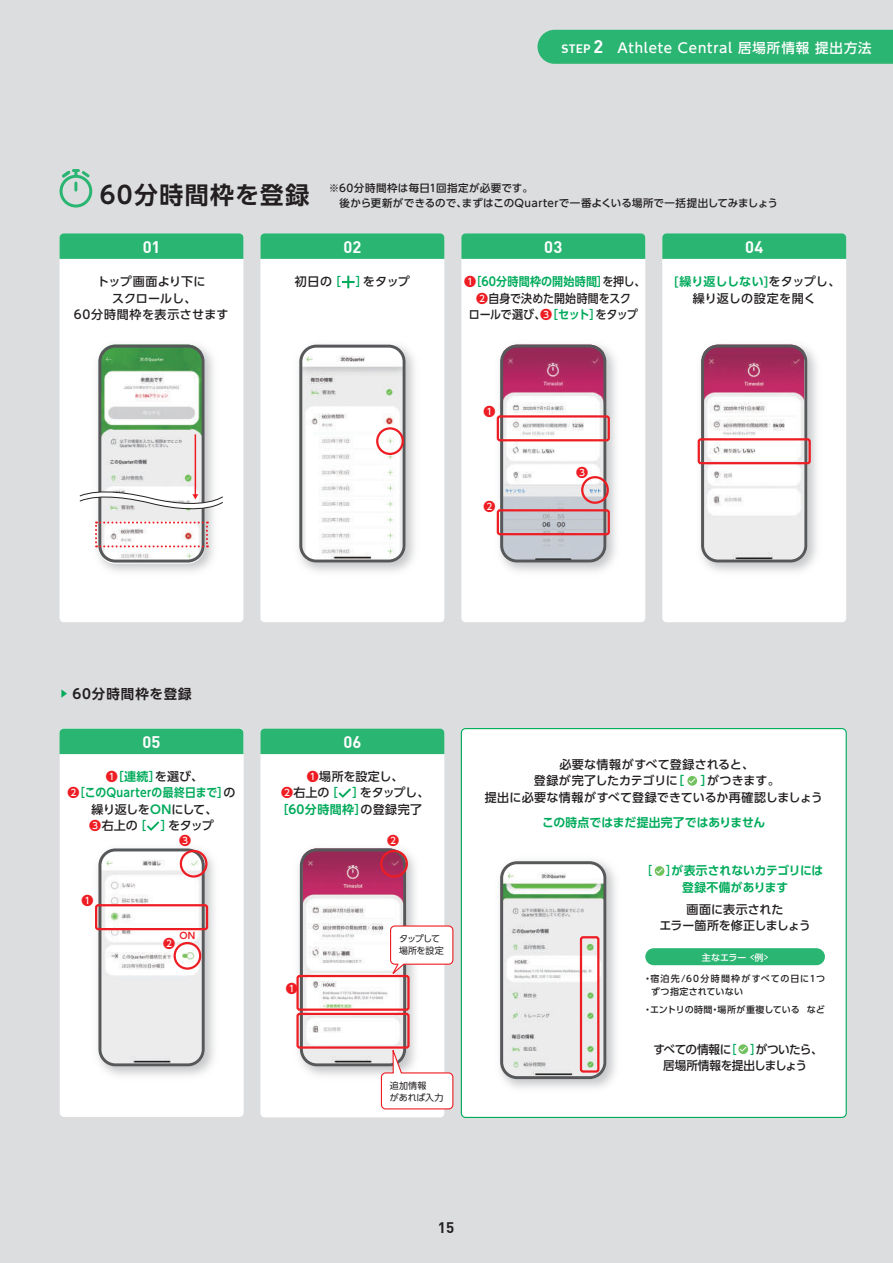
<style>
.page{position:relative;width:893px;height:1263px;background:#dcdddf}
.page>*{position:absolute;margin:0;border:0;box-sizing:border-box;transform-origin:0 0}
.t1{font:700 24px "UD Shin Go Pr 6 De";letter-spacing:.055em;color:#231f20}
.t2{font:700 16.5px "DIN";letter-spacing:.01em;color:#fff}
.t3{font:700 15px "DIN";color:#231f20}
.t4{font:500 13.5px "UD Shin Go Pr 6";letter-spacing:.06em;color:#fff}
.t5{font:700 13.5px "UD Shin Go Pr 6 De";letter-spacing:.07em;color:#231f20}
.t6{font:500 12px/16.5px "UD Shin Go Pr 6";color:#231f20;text-align:center}
.t7{font:700 12px/16.5px "UD Shin Go Pr 6 De";letter-spacing:.015em;color:#00ab5b;text-align:center}
.t8{font:500 12px/16.5px "UD Shin Go Pr 6";color:#231f20;text-align:center;scale:.91 1}
.t9{font:500 12px/16.5px "UD Shin Go Pr 6";letter-spacing:-.045em;color:#231f20;text-align:center}
.t10{font:500 12px/16.5px "UD Shin Go Pr 6";letter-spacing:.025em;color:#231f20;text-align:center}
.t11{font:700 12px/16.5px "UD Shin Go Pr 6 De";letter-spacing:.015em;color:#00ab5b;text-align:center;scale:.86 1}
.t12{font:500 12px/16.5px "UD Shin Go Pr 6";letter-spacing:-.035em;color:#231f20}
.t13{font:700 12px "UD Shin Go Pr 6 De";letter-spacing:.015em;color:#00ab5b;scale:.92 1}
.t14{font:500 12px "UD Shin Go Pr 6";letter-spacing:.03em;color:#231f20}
.t15{font:500 12px "UD Shin Go Pr 6";color:#ee1d23}
.t16{font:500 10.5px/15px "UD Shin Go Pr 6";letter-spacing:.03em;color:#231f20}
.t17{font:500 9px/13.5px "UD Shin Go Pr 6";letter-spacing:.045em;color:#231f20}
.t18{font:500 9px "UD Shin Go Pr 6";letter-spacing:.01em;color:#231f20}
.t19{font:9px/12px "UD Shin Go Pr 6";letter-spacing:-.05em;color:#231f20}
.t20{font:9px/12px "UD Shin Go Pr 6";letter-spacing:.005em;color:#231f20}
.t21{font:500 9px "UD Shin Go Pr 6";letter-spacing:.005em;color:#fff}
.t22{font:700 9px "UD Shin Go Pr 6 De";color:#ee1d23}
.s1{font-family:"DIN";font-weight:700;font-size:12px}
.s2{font-family:"DIN";font-weight:700;font-size:18px}
.s3{font-family:"UD Shin Go Pr 6 De";font-weight:700;color:#00ab5b}
.s4{font-family:"UD Shin Go Pr 6 De";font-weight:700;font-size:9px;color:#b254a1}
.s5{font-family:"UD Shin Go Pr 6";font-weight:500;color:#231f20}
.s6{font-family:"UD Shin Go Pr 6";font-weight:500;color:#ee1d23}
.s7{color:#ee1d23}
.s8{font-size:9px;color:#00ab5b}
</style>
<div class="page">
<div style="left:60px;top:728px;width:184px;height:389px;background:#fff;border-radius:4px"></div>
<div style="left:260px;top:729px;width:184px;height:388px;background:#fff;border-radius:4px"></div>
<div style="left:461px;top:729px;width:385px;height:388px;background:#fff;border-radius:4px"></div>
<div style="left:461px;top:728px;width:386px;height:390px;border:1px solid #00ab5b;border-radius:4px"></div>
<div style="left:60px;top:233px;width:183px;height:389px;background:#fff;border-radius:4px"></div>
<div style="left:260px;top:233px;width:184px;height:389px;background:#fff;border-radius:4px"></div>
<div style="left:461px;top:233px;width:184px;height:389px;background:#fff;border-radius:4px"></div>
<div style="left:662px;top:233px;width:184px;height:389px;background:#fff;border-radius:4px"></div>
<img style="left:496px;top:344px;width:120px;height:228px">
<img style="left:697px;top:344px;width:120px;height:228px">
<img style="left:97px;top:853px;width:117px;height:223px">
<img style="left:298px;top:863px;width:2px;height:195px">
<img style="left:504px;top:860px;width:112px;height:228px">
<div style="left:537px;top:30px;width:356px;height:34px;background:#2bb572"></div>
<svg style="left:500px;top:861px;width:106px;height:218px"></svg>
<svg style="left:98px;top:848px;width:107px;height:218px"></svg>
<div style="left:580px;top:936px;width:19px;height:137px;border:2px solid #ee1d23;border-radius:2px"></div>
<svg style="left:300px;top:848px;width:154px;height:262px"></svg>
<div style="left:60px;top:729px;width:183px;height:25px;background:#2bb572"></div>
<div style="left:260px;top:729px;width:184px;height:25px;background:#2bb572"></div>
<div style="left:95px;top:904px;width:113px;height:26px;border:2px solid #ee1d23;border-radius:2px"></div>
<div style="left:296px;top:1013px;width:114px;height:36px;border:2px solid #ee1d23;border-radius:2px"></div>
<div style="left:296px;top:975px;width:114px;height:36px;border:2px solid #ee1d23;border-radius:2px"></div>
<div style="left:380px;top:850px;width:28px;height:28px;border:2px solid #ee1d23;border-radius:50%"></div>
<div style="left:180px;top:850px;width:28px;height:28px;border:2px solid #ee1d23;border-radius:50%"></div>
<div style="left:174px;top:942px;width:27px;height:28px;border:2px solid #ee1d23;border-radius:50%"></div>
<svg style="left:147px;top:821px;width:12px;height:10px"></svg>
<svg style="left:339px;top:788px;width:12px;height:10px"></svg>
<svg style="left:687px;top:776px;width:10px;height:10px"></svg>
<svg style="left:689px;top:778px;width:6px;height:5px"></svg>
<svg style="left:738px;top:1044px;width:10px;height:10px"></svg>
<svg style="left:740px;top:1046px;width:6px;height:6px"></svg>
<div style="left:645px;top:948px;width:180px;height:17px;background:#2bb572;border-radius:9px"></div>
<svg style="left:750px;top:954px;width:4px;height:6px"></svg>
<svg style="left:764px;top:954px;width:4px;height:6px"></svg>
<svg style="left:655px;top:866px;width:9px;height:10px"></svg>
<svg style="left:656px;top:868px;width:7px;height:5px"></svg>
<svg style="left:500px;top:345px;width:106px;height:218px"></svg>
<svg style="left:299px;top:345px;width:107px;height:218px"></svg>
<svg style="left:60px;top:233px;width:183px;height:26px;background:#2eb674"></svg>
<svg style="left:260px;top:233px;width:184px;height:26px;background:#2fb674"></svg>
<svg style="left:461px;top:233px;width:184px;height:26px;background:#2fb674"></svg>
<svg style="left:662px;top:233px;width:184px;height:26px;background:#2fb674"></svg>
<svg style="left:59px;top:169px;width:33px;height:39px"></svg>
<svg style="left:342px;top:276px;width:13px;height:12px"></svg>
<div style="left:497px;top:509px;width:113px;height:26px;border:2px solid #ee1d23;border-radius:2px"></div>
<svg style="left:701px;top:345px;width:106px;height:218px"></svg>
<div style="left:698px;top:438px;width:113px;height:26px;border:2px solid #ee1d23;border-radius:2px"></div>
<div style="left:581px;top:476px;width:28px;height:28px;border:2px solid #ee1d23;border-radius:50%"></div>
<div style="left:376px;top:427px;width:28px;height:28px;border:2px solid #ee1d23;border-radius:50%"></div>
<svg style="left:79px;top:345px;width:144px;height:218px"></svg>
<div style="left:497px;top:415px;width:113px;height:26px;border:2px solid #ee1d23;border-radius:2px"></div>
<p class="t4" style="left:561px;top:36px;width:312px"><span class="s1">STEP</span> <span class="s2">2</span> Athlete Central 居場所情報 提出方法</p>
<h1 class="t1" style="left:100px;top:175px;width:211px">60分時間枠を登録</h1>
<p class="t16" style="left:339px;top:180px;width:440px;text-indent:-11px">※60分時間枠は毎日1回指定が必要です。<br>後から更新ができるので、まずはこのQuarterで一番よくいる場所で一括提出してみましょう</p>
<h2 class="t2" style="left:143px;top:236px;width:19px">01</h2>
<h2 class="t2" style="left:343px;top:236px;width:19px">02</h2>
<h2 class="t2" style="left:544px;top:236px;width:20px">03</h2>
<h2 class="t2" style="left:745px;top:236px;width:20px">04</h2>
<p class="t6" style="left:295px;top:273px;width:117px">初日の<span class="s3">［</span><span class="s4">　</span> <span class="s3">］</span>をタップ</p>
<p class="t7" style="left:674px;top:273px;width:168px">[繰り返ししない]<span class="s5">をタップし、</span></p>
<p class="t14" style="left:693px;top:289px;width:125px">繰り返しの設定を開く</p>
<p class="t10" style="left:74px;top:273px;width:156px">トップ画面より下に<br>スクロールし、<br>60分時間枠を表示させます</p>
<p class="t13" style="left:464px;top:272px;width:199px"><span class="s6">❶</span>［60分時間枠の開始時間］<span class="s5">を押し、</span></p>
<p class="t8" style="left:469px;top:290px;width:187px"><span class="s7">❷</span>自身で決めた開始時間をスク<br>ロールで選び、<span class="s7">❸</span><span class="s3">［セット］</span>をタップ</p>
<p class="t15" style="left:483px;top:402px;width:13px">❶</p>
<p class="t15" style="left:483px;top:497px;width:13px">❷</p>
<p class="t15" style="left:576px;top:463px;width:13px">❸</p>
<p class="t5" style="left:60px;top:683px;width:134px"><span class="s8">▶</span> 60分時間枠を登録</p>
<h2 class="t2" style="left:142px;top:731px;width:20px">05</h2>
<h2 class="t2" style="left:343px;top:731px;width:20px">06</h2>
<p class="t7" style="left:67px;top:768px;width:170px"><span class="s6">❶</span>［連続］<span class="s5">を選び、<br></span><span class="s6">❷</span>［このQuarterの最終日まで］<span class="s5">の</span></p>
<p class="t12" style="left:89px;top:801px;width:130px">繰り返しを<span class="s3">ON</span>にして、<br><span class="s7">❸</span>右上の<span class="s3">［</span><span class="s4">　</span> <span class="s3">］</span>をタップ</p>
<p class="t6" style="left:281px;top:768px;width:150px"><span class="s7">❶</span>場所を設定し、<br><span class="s7">❷</span>右上の<span class="s3">［</span><span class="s4">　</span> <span class="s3">］</span>をタップし、</p>
<p class="t7" style="left:276px;top:801px;width:147px">［60分時間枠］<span class="s5">の登録完了</span></p>
<p class="t15" style="left:179px;top:831px;width:13px">❸</p>
<p class="t15" style="left:387px;top:831px;width:13px">❷</p>
<p class="t15" style="left:82px;top:891px;width:13px">❶</p>
<p class="t22" style="left:179px;top:928px;width:17px">ON</p>
<p class="t15" style="left:163px;top:934px;width:13px">❷</p>
<p class="t19" style="left:399px;top:933px;width:46px">タップして場所を設定</p>
<p class="t15" style="left:286px;top:978px;width:13px">❶</p>
<p class="t20" style="left:390px;top:1080px;width:55px">追加情報<br>があれば入力</p>
<p class="t6" style="left:485px;top:756px;width:340px">必要な情報がすべて登録されると、<br>登録が完了したカテゴリに<span class="s3">［　 ］</span>がつきます。<br>提出に必要な情報がすべて登録できているか再確認しましょう</p>
<p class="t7" style="left:542px;top:814px;width:224px">この時点ではまだ提出完了ではありません</p>
<p class="t11" style="left:642px;top:862px;width:212px">［　 ］が表示されないカテゴリには登録不備があります</p>
<p class="t6" style="left:659px;top:900px;width:153px">画面に表示された<br>エラー箇所を修正しましょう</p>
<p class="t21" style="left:702px;top:950px;width:63px">主なエラー 例</p>
<p class="t17" style="left:651px;top:971px;width:175px;text-indent:-8px">・宿泊先/60分時間枠がすべての日に1つずつ指定されていない</p>
<p class="t18" style="left:643px;top:1002px;width:183px">・エントリの時間・場所が重複している など</p>
<p class="t9" style="left:653px;top:1040px;width:171px">すべての情報に<span class="s3">［　 ］</span>がついたら、居場所情報を提出しましょう</p>
<p class="t3" style="left:438px;top:1218px;width:18px">15</p>
</div>
